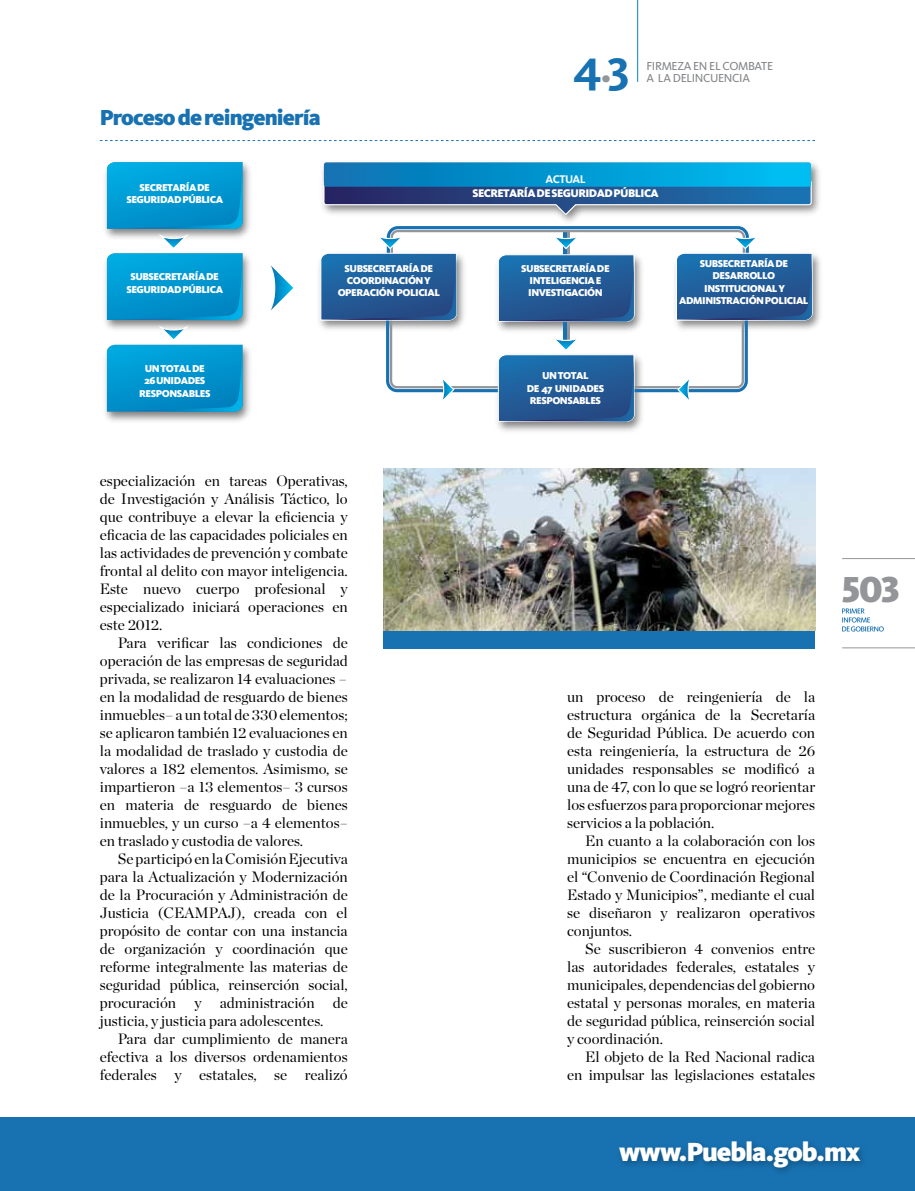
<style>
.page{position:relative;width:915px;height:1191px;background:#fff}
.page>*{position:absolute;margin:0;border:0;box-sizing:border-box;transform-origin:0 0}
.t1{font:700 48px "Kievit OT";color:#1872b2}
.t2{font:900 37.5px "Kievit OT";color:#939598}
.t3{font:900 27.15px "Kievit OT";letter-spacing:-.035em;color:#fff}
.t4{font:900 22.5px "Kievit OT";letter-spacing:-.04em;color:#1872b2}
.t5{font:15px "Chronicle Display";color:#000}
.t6{font:12px "Kievit OT";letter-spacing:-.03em;color:#808285}
.t7{font:900 11.55px/13.8px "Kievit OT";letter-spacing:-.05em;color:#fff;text-align:center}
.t8{font:900 10.35px/12.5px "Kievit OT";letter-spacing:-.05em;color:#fff;text-align:center}
.s1{font-size:42px;color:#919798}
.s2{font-weight:700}
</style>
<div class="page">
<div style="left:0;top:1117px;width:914px;height:74px;background:#1872b2"></div>
<div style="left:614px;top:1136px;width:254px;height:40px;background:#000;opacity:.3"></div>
<hr style="left:841px;top:558px;width:73px;height:1px;background:#939598">
<hr style="left:841px;top:647px;width:73px;height:1px;background:#939598">
<svg style="left:842px;top:608px;width:41px;height:23px"></svg>
<hr style="left:637px;top:0;width:1px;height:82px;background:#0085cb">
<div style="left:384px;top:630px;width:430px;height:18px;background:#1872b2"></div>
<img style="left:384px;top:468px;width:430px;height:162px">
<svg style="left:100px;top:140px;width:714px;height:1px"></svg>
<img style="left:105px;top:162px;width:715px;height:270px">
<svg style="left:270px;top:265px;width:23px;height:45px"></svg>
<svg style="left:324px;top:162px;width:487px;height:53px;background:#388ab9"></svg>
<svg style="left:107px;top:162px;width:135px;height:250px;background:#2ca6d4"></svg>
<svg style="left:320px;top:226px;width:492px;height:196px"></svg>
<p class="t4" style="left:100px;top:104px;width:222px">Proceso de reingeniería</p>
<p class="t8" style="left:126px;top:181px;width:98px">SECRETARÍA DE<br>SEGURIDAD PÚBLICA</p>
<p class="t1" style="left:573px;top:37px;width:57px">4<span class="s1">.</span>3</p>
<p class="t6" style="left:646px;top:58px;width:128px">FIRMEZA EN EL COMBATE</p>
<p class="t6" style="left:646px;top:70px;width:105px">A LA DELINCUENCIA</p>
<p class="t7" style="left:472px;top:172px;width:188px"><span class="s2">ACTUAL<br></span>SECRETARÍA DE SEGURIDAD PÚBLICA</p>
<p class="t8" style="left:126px;top:271px;width:98px">SUBSECRETARÍA DE<br>SEGURIDAD PÚBLICA</p>
<p class="t8" style="left:521px;top:262px;width:90px">SUBSECRETARÍA DE<br>INTELIGENCIA E<br>INVESTIGACIÓN</p>
<p class="t8" style="left:337px;top:262px;width:104px">SUBSECRETARÍA DE<br>COORDINACIÓN Y<br>OPERACIÓN POLICIAL</p>
<p class="t8" style="left:139px;top:362px;width:73px">UN TOTAL DE<br>26 UNIDADES<br>RESPONSABLES</p>
<p class="t8" style="left:526px;top:370px;width:79px">UN TOTAL<br>DE 47 UNIDADES<br>RESPONSABLES</p>
<p class="t8" style="left:679px;top:257px;width:131px">SUBSECRETARÍA DE<br>DESARROLLO<br>INSTITUCIONAL Y<br>ADMINISTRACIÓN POLICIAL</p>
<p class="t5" style="left:100px;top:472px;width:249px">especialización en tareas Operativas,</p>
<p class="t5" style="left:100px;top:490px;width:249px">de Investigación y Análisis Táctico, lo</p>
<p class="t5" style="left:100px;top:508px;width:249px">que contribuye a elevar la eficiencia y</p>
<p class="t5" style="left:100px;top:526px;width:249px">eficacia de las capacidades policiales en</p>
<p class="t5" style="left:100px;top:544px;width:249px">las actividades de prevención y combate</p>
<p class="t5" style="left:100px;top:562px;width:249px">frontal al delito con mayor inteligencia.</p>
<p class="t5" style="left:100px;top:580px;width:249px">Este nuevo cuerpo profesional y</p>
<p class="t5" style="left:100px;top:598px;width:249px">especializado iniciará operaciones en</p>
<p class="t5" style="left:100px;top:616px;width:64px">este 2012.</p>
<p class="t5" style="left:118px;top:634px;width:231px">Para verificar las condiciones de</p>
<p class="t5" style="left:100px;top:652px;width:249px">operación de las empresas de seguridad</p>
<p class="t5" style="left:100px;top:670px;width:248px">privada, se realizaron 14 evaluaciones –</p>
<p class="t5" style="left:100px;top:688px;width:249px">en la modalidad de resguardo de bienes</p>
<p class="t5" style="left:100px;top:706px;width:249px">inmuebles– a un total de 330 elementos;</p>
<p class="t5" style="left:100px;top:724px;width:249px">se aplicaron también 12 evaluaciones en</p>
<p class="t5" style="left:100px;top:742px;width:249px">la modalidad de traslado y custodia de</p>
<p class="t5" style="left:100px;top:760px;width:249px">valores a 182 elementos. Asimismo, se</p>
<p class="t5" style="left:100px;top:778px;width:249px">impartieron –a 13 elementos– 3 cursos</p>
<p class="t5" style="left:100px;top:796px;width:249px">en materia de resguardo de bienes</p>
<p class="t5" style="left:100px;top:814px;width:249px">inmuebles, y un curso –a 4 elementos–</p>
<p class="t5" style="left:100px;top:832px;width:205px">en traslado y custodia de valores.</p>
<p class="t5" style="left:118px;top:850px;width:231px">Se participó en la Comisión Ejecutiva</p>
<p class="t5" style="left:100px;top:868px;width:249px">para la Actualización y Modernización</p>
<p class="t5" style="left:100px;top:886px;width:249px">de la Procuración y Administración de</p>
<p class="t5" style="left:100px;top:904px;width:249px">Justicia (CEAMPAJ), creada con el</p>
<p class="t5" style="left:100px;top:922px;width:249px">propósito de contar con una instancia</p>
<p class="t5" style="left:100px;top:940px;width:249px">de organización y coordinación que</p>
<p class="t5" style="left:100px;top:958px;width:249px">reforme integralmente las materias de</p>
<p class="t5" style="left:100px;top:976px;width:249px">seguridad pública, reinserción social,</p>
<p class="t5" style="left:100px;top:994px;width:249px">procuración y administración de</p>
<p class="t5" style="left:100px;top:1012px;width:225px">justicia, y justicia para adolescentes.</p>
<p class="t5" style="left:118px;top:1030px;width:231px">Para dar cumplimiento de manera</p>
<p class="t5" style="left:100px;top:1048px;width:249px">efectiva a los diversos ordenamientos</p>
<p class="t5" style="left:100px;top:1066px;width:249px">federales y estatales, se realizó</p>
<p class="t2" style="left:841px;top:567px;width:59px">503</p>
<p class="t5" style="left:567px;top:688px;width:249px">un proceso de reingeniería de la</p>
<p class="t5" style="left:567px;top:706px;width:249px">estructura orgánica de la Secretaría</p>
<p class="t5" style="left:567px;top:724px;width:249px">de Seguridad Pública. De acuerdo con</p>
<p class="t5" style="left:567px;top:742px;width:249px">esta reingeniería, la estructura de 26</p>
<p class="t5" style="left:567px;top:760px;width:249px">unidades responsables se modificó a</p>
<p class="t5" style="left:567px;top:778px;width:249px">una de 47, con lo que se logró reorientar</p>
<p class="t5" style="left:567px;top:796px;width:249px">los esfuerzos para proporcionar mejores</p>
<p class="t5" style="left:567px;top:814px;width:149px">servicios a la población.</p>
<p class="t5" style="left:585px;top:832px;width:231px">En cuanto a la colaboración con los</p>
<p class="t5" style="left:567px;top:850px;width:249px">municipios se encuentra en ejecución</p>
<p class="t5" style="left:567px;top:868px;width:249px">el “Convenio de Coordinación Regional</p>
<p class="t5" style="left:567px;top:886px;width:249px">Estado y Municipios”, mediante el cual</p>
<p class="t5" style="left:567px;top:904px;width:249px">se diseñaron y realizaron operativos</p>
<p class="t5" style="left:567px;top:922px;width:66px">conjuntos.</p>
<p class="t5" style="left:585px;top:940px;width:231px">Se suscribieron 4 convenios entre</p>
<p class="t5" style="left:567px;top:958px;width:249px">las autoridades federales, estatales y</p>
<p class="t5" style="left:567px;top:976px;width:249px">municipales, dependencias del gobierno</p>
<p class="t5" style="left:567px;top:994px;width:249px">estatal y personas morales, en materia</p>
<p class="t5" style="left:567px;top:1012px;width:249px">de seguridad pública, reinserción social</p>
<p class="t5" style="left:567px;top:1030px;width:97px">y coordinación.</p>
<p class="t5" style="left:585px;top:1048px;width:231px">El objeto de la Red Nacional radica</p>
<p class="t5" style="left:567px;top:1066px;width:249px">en impulsar las legislaciones estatales</p>
<p class="t3" style="left:619px;top:1135px;width:243px">www.Puebla.gob.mx</p>
</div>
